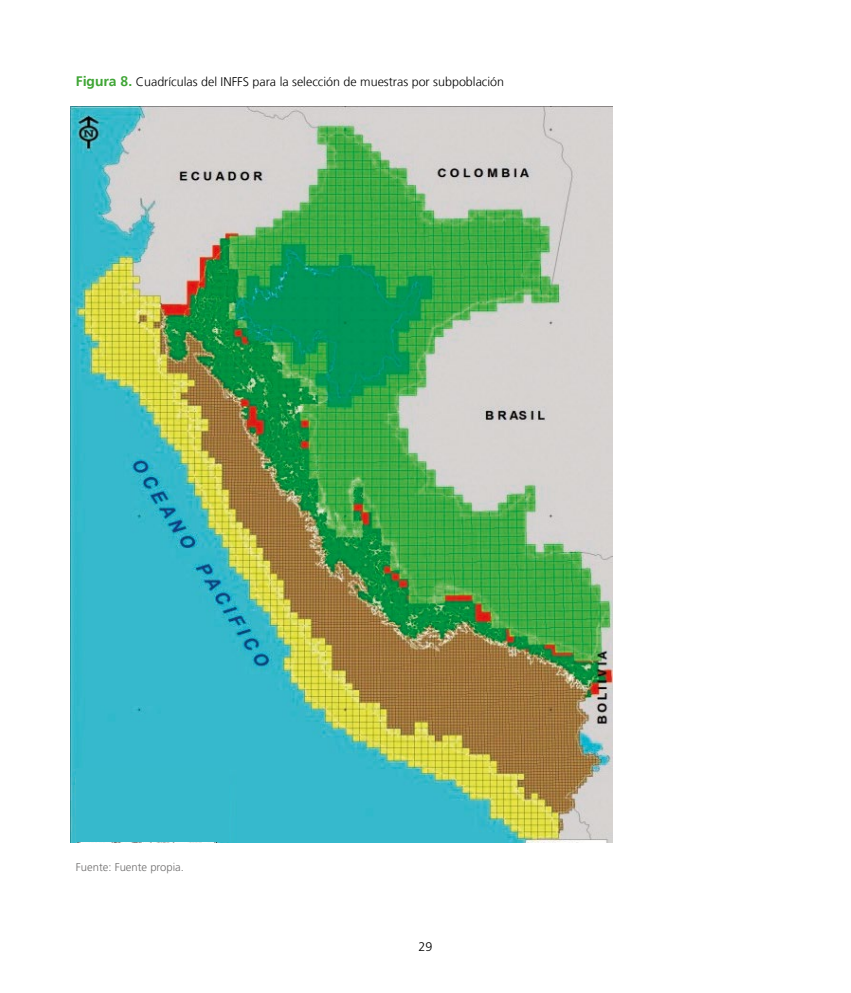
<style>
.page{position:relative;width:851px;height:993px;background:#fff}
.page>*{position:absolute;margin:0;border:0;box-sizing:border-box;transform-origin:0 0}
.t1{font:300 12.5px "Frutiger LT";color:#000}
.t2{font:300 12.5px "Frutiger LT Std";color:#000}
.t3{font:300 11.25px "Frutiger LT Std";color:#706f6f}
.s1{font-family:"Frutiger Linotype";font-weight:700;font-size:13.75px;color:#3fa535}
</style>
<div class="page">
<img style="left:71px;top:106px;width:541px;height:736px">
<div style="left:76px;top:768px;width:153px;height:74px;background:#36b9cc"></div>
<p class="t1" style="left:76px;top:75px;width:429px"><span class="s1">Figura 8.</span> Cuadrículas del INFFS para la selección de muestras por subpoblación</p>
<p class="t3" style="left:76px;top:859px;width:109px">Fuente: Fuente propia.</p>
<p class="t2" style="left:418px;top:939px;width:15px">29</p>
</div>
